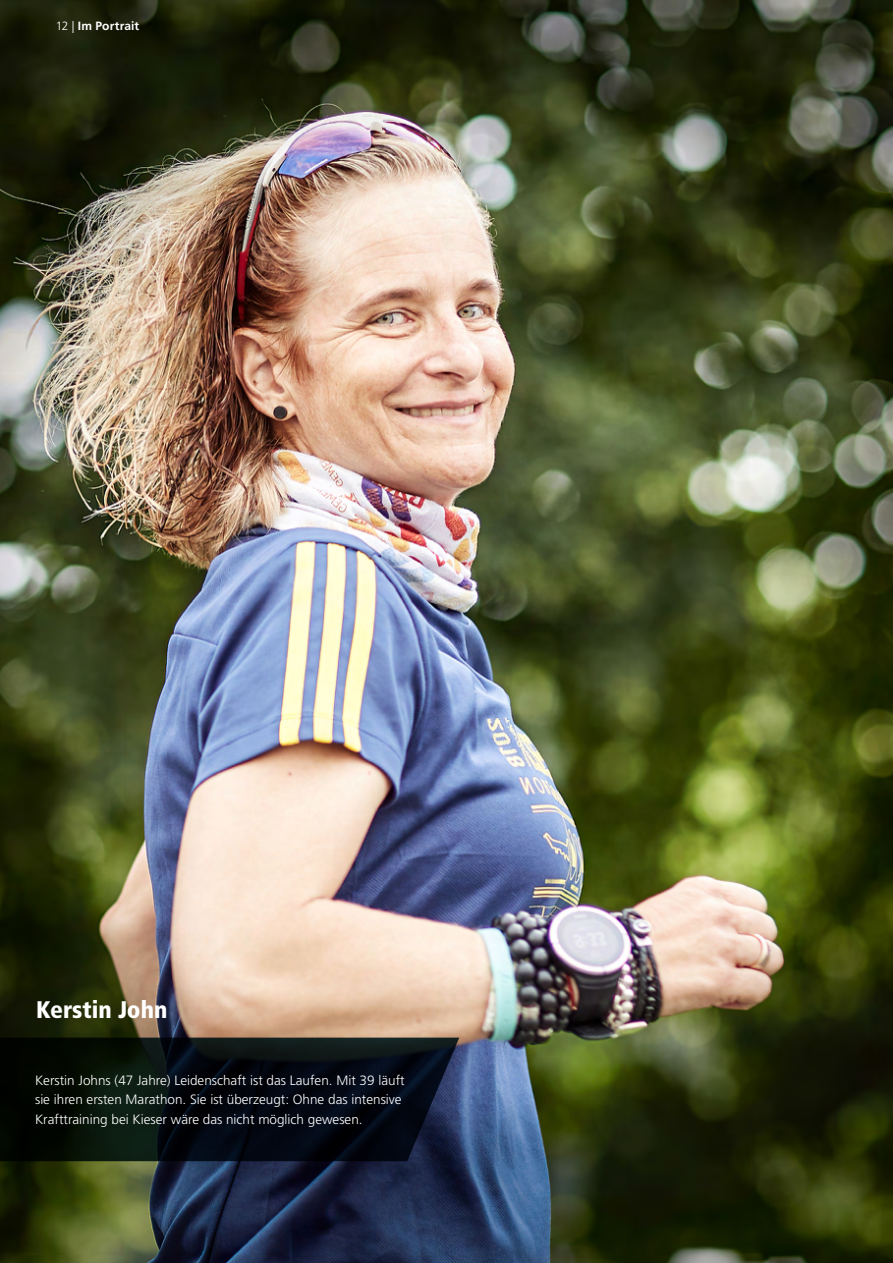
<style>
.page{position:relative;width:893px;height:1263px;background:#fff}
.page>*{position:absolute;margin:0;border:0;box-sizing:border-box;transform-origin:0 0}
.t1{font:900 condensed 24px "Frutiger LT Std";color:#fff}
.t2{font:300 13.5px/19.5px "Frutiger LT Std";color:#fff}
.t3{font:700 12px "Frutiger LT Std";letter-spacing:.01em;color:#fff}
.s1{font-weight:300}
</style>
<div class="page">
<img style="left:0;top:0;width:893px;height:1263px">
<svg style="left:0;top:1037px;width:459px;height:124px;background:#070e12"></svg>
<p class="t3" style="left:56px;top:18px;width:85px"><span class="s1">12 |</span> Im Portrait</p>
<h1 class="t1" style="left:36px;top:995px;width:133px">Kerstin John</h1>
<p class="t2" style="left:35px;top:1071px;width:371px">Kerstin Johns (47 Jahre) Leidenschaft ist das Laufen. Mit 39 läuft sie ihren ersten Marathon. Sie ist überzeugt: Ohne das intensive<br>Krafttraining bei Kieser wäre das nicht möglich gewesen.</p>
</div>
